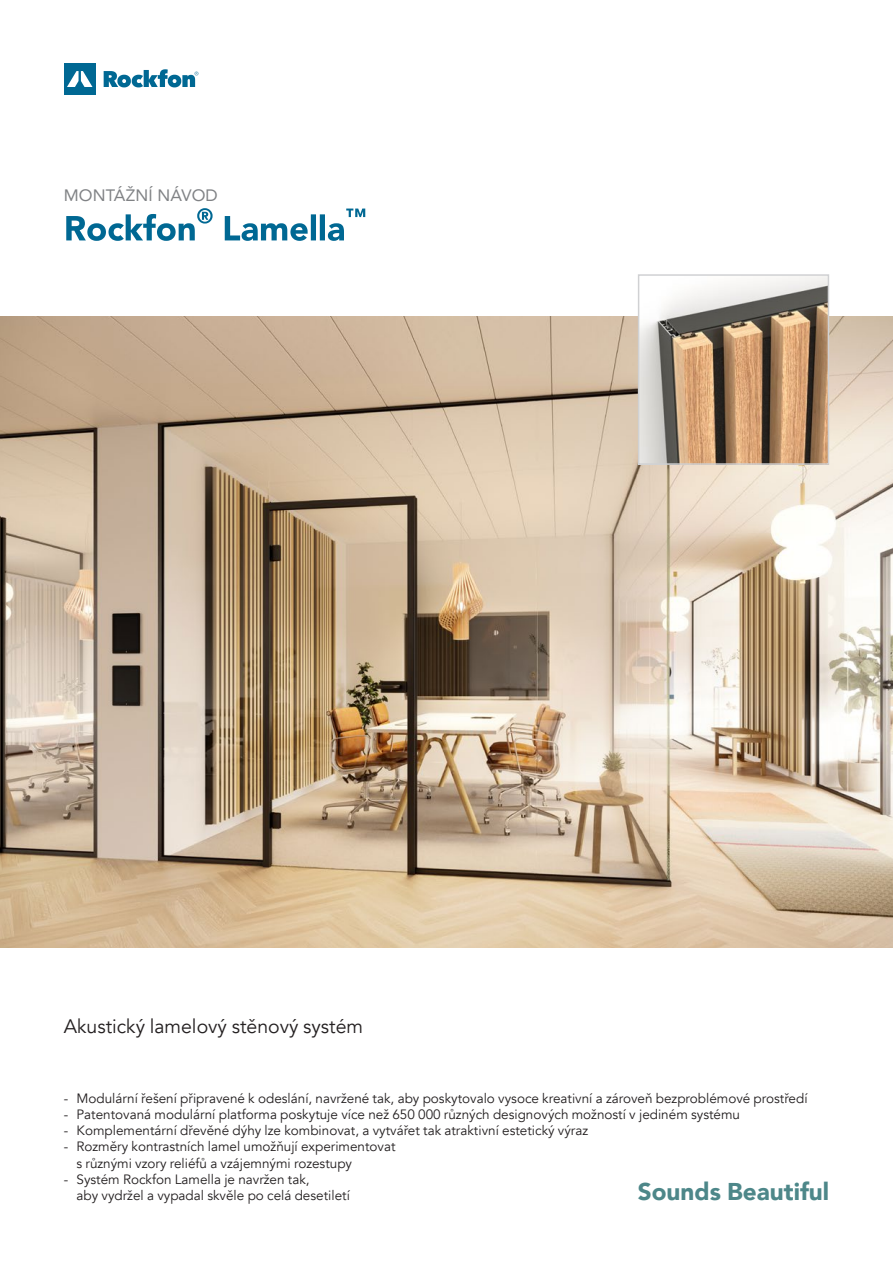
<style>
.page{position:relative;width:893px;height:1263px;background:#fff}
.page>*{position:absolute;margin:0;border:0;box-sizing:border-box;transform-origin:0 0}
.t1{font:900 24.3px "Avenir";color:#4d8789}
.t2{font:19.5px "Avenir";color:#231f20}
.t3{font:16.5px "Avenir";letter-spacing:.01em;color:#808285}
.t4{font:13.5px/16.2px "Avenir";color:#231f20}
</style>
<div class="page">
<svg style="left:104px;top:69px;width:94px;height:18px"></svg>
<div style="left:64px;top:63px;width:32px;height:32px;background:#006893"></div>
<svg style="left:67px;top:71px;width:25px;height:16px"></svg>
<img style="left:0;top:316px;width:893px;height:631px">
<img style="left:641px;top:277px;width:185px;height:185px">
<div style="left:638px;top:274px;width:191px;height:191px;border:2px solid #d0d1d3"></div>
<svg style="left:66px;top:208px;width:299px;height:33px"></svg>
<p class="t3" style="left:64px;top:182px;width:156px">MONTÁŽNÍ NÁVOD</p>
<h2 class="t2" style="left:64px;top:1014px;width:301px">Akustický lamelový stěnový systém</h2>
<p class="t4" style="left:64px;top:1090px;width:745px">- Modulární řešení připravené k odeslání, navržené tak, aby poskytovalo vysoce kreativní a zároveň bezproblémové prostředí</p>
<p class="t4" style="left:64px;top:1106px;width:678px">- Patentovaná modulární platforma poskytuje více než 650 000 různých designových možností v jediném systému</p>
<p class="t4" style="left:64px;top:1122px;width:526px">- Komplementární dřevěné dýhy lze kombinovat, a vytvářet tak atraktivní estetický výraz</p>
<p class="t4" style="left:77px;top:1139px;width:321px;text-indent:-13px">- Rozměry kontrastních lamel umožňují experimentovat s různými vzory reliéfů a vzájemnými rozestupy</p>
<p class="t4" style="left:77px;top:1171px;width:275px;text-indent:-13px">- Systém Rockfon Lamella je navržen tak,<br>aby vydržel a vypadal skvěle po celá desetiletí</p>
<h1 class="t1" style="left:638px;top:1170px;width:193px">Sounds Beautiful</h1>
</div>
